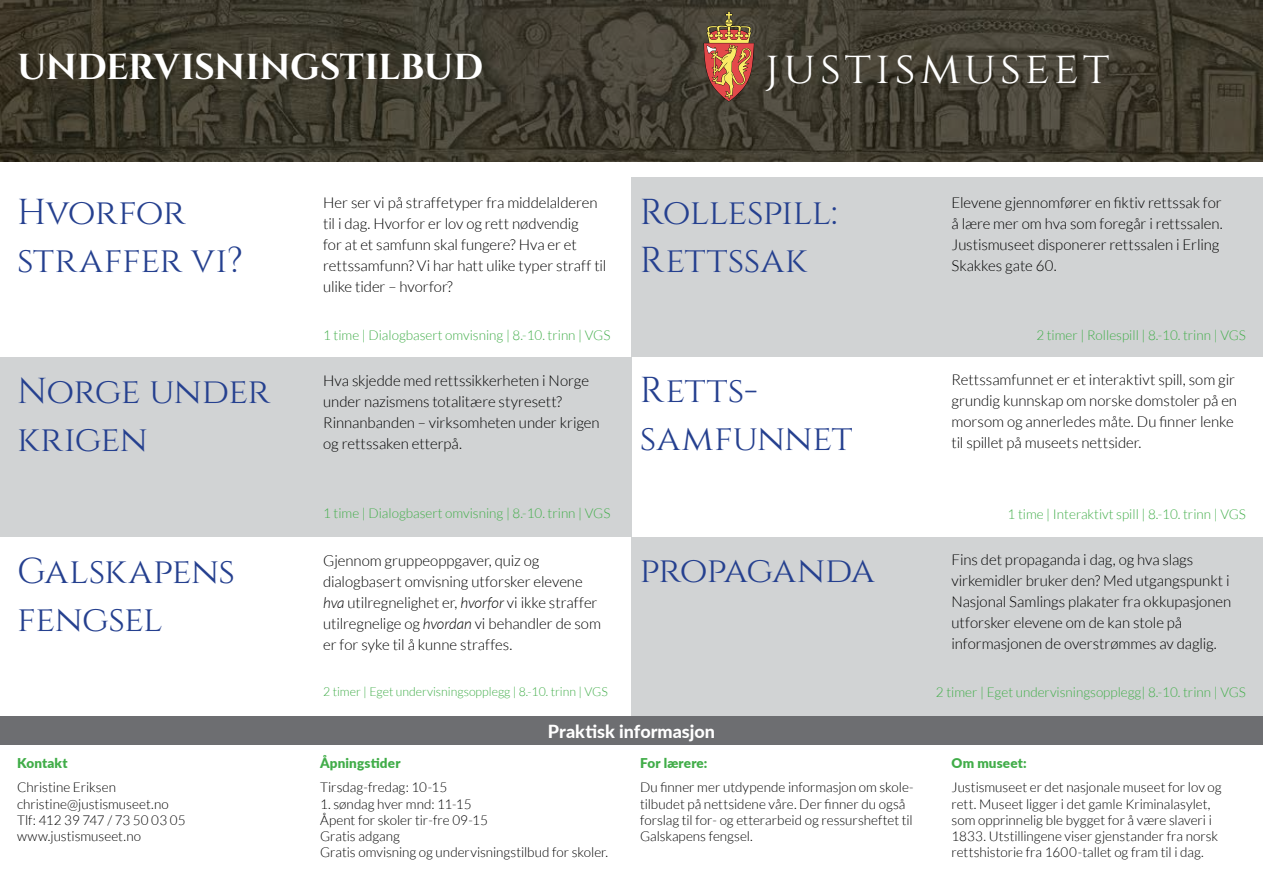
<style>
.page{position:relative;width:1263px;height:893px;background:#fff}
.page>*{position:absolute;margin:0;border:0;box-sizing:border-box;transform-origin:0 0}
.t1{font:45.45px "Cinzel";letter-spacing:.095em;color:#fff}
.t2{font:36px/48px "Cinzel";letter-spacing:-.015em;color:#25408f}
.t3{font:700 36px "Cinzel";letter-spacing:-.015em;color:#fff}
.t4{font:36px "Cinzel";letter-spacing:-.035em;color:#25408f}
.t5{font:800 18px "Lato";color:#fff}
.t6{font:300 15px/21px "Lato";letter-spacing:-.005em;color:#000}
.t7{font:300 13.5px/16.2px "Lato";color:#000}
.t8{font:300 13.5px "Lato";color:#41ad49}
.t9{font:900 13.5px "Lato";letter-spacing:.01em;color:#41ad49}
.t10{font:300 12.3px "Lato";color:#41ad49}
.s1{font-style:italic}
</style>
<div class="page">
<div style="left:0;top:357px;width:631px;height:180px;background:#d1d3d4"></div>
<div style="left:631px;top:178px;width:632px;height:179px;background:#d1d3d4"></div>
<div style="left:631px;top:537px;width:632px;height:179px;background:#d1d3d4"></div>
<div style="left:0;top:716px;width:1263px;height:29px;background:#6d6e71"></div>
<img style="left:0;top:0;width:1263px;height:162px">
<svg style="left:704px;top:11px;width:50px;height:91px;background:#9d6343"></svg>
<h2 class="t3" style="left:17px;top:45px;width:468px">UNDERVISNINGSTILBUD</h2>
<h1 class="t1" style="left:765px;top:42px;width:345px">justismuseet</h1>
<h2 class="t2" style="left:17px;top:190px;width:227px">Hvorfor straffer vi?</h2>
<h2 class="t2" style="left:17px;top:368px;width:254px">Norge under krigen</h2>
<p class="t6" style="left:323px;top:192px;width:285px">Her ser vi på straffetyper fra middelalderen til i dag. Hvorfor er lov og rett nødvendig<br>for at et samfunn skal fungere? Hva er et rettssamfunn? Vi har hatt ulike typer straff til ulike tider – hvorfor?</p>
<p class="t8" style="left:323px;top:328px;width:289px">1 time | Dialogbasert omvisning | 8.-10. trinn | VGS</p>
<p class="t6" style="left:323px;top:370px;width:278px">Hva skjedde med rettssikkerheten i Norge under nazismens totalitære styresett?<br>Rinnanbanden – virksomheten under krigen og rettssaken etterpå.</p>
<p class="t8" style="left:323px;top:506px;width:289px">1 time | Dialogbasert omvisning | 8.-10. trinn | VGS</p>
<h2 class="t2" style="left:640px;top:190px;width:199px">Rollespill:<br>Rettssak</h2>
<h2 class="t2" style="left:640px;top:367px;width:214px">Retts&shy;samfunnet</h2>
<p class="t6" style="left:323px;top:550px;width:279px">Gjennom gruppeoppgaver, quiz og dialogbasert omvisning utforsker elevene <span class="s1">hva</span> utilregnelighet er, <span class="s1">hvorfor</span> vi ikke straffer utilregnelige og <span class="s1">hvordan</span> vi behandler de som er for syke til å kunne straffes.</p>
<h2 class="t2" style="left:17px;top:548px;width:220px">Galskapens</h2>
<h2 class="t4" style="left:640px;top:549px;width:236px">propaganda</h2>
<h2 class="t2" style="left:17px;top:596px;width:147px">fengsel</h2>
<p class="t6" style="left:951px;top:192px;width:273px">Elevene gjennomfører en fiktiv rettssak for å lære mer om hva som foregår i rettssalen.<br>Justismuseet disponerer rettssalen i Erling Skakkes gate 60.</p>
<p class="t8" style="left:1036px;top:328px;width:211px">2 timer | Rollespill | 8.-10. trinn | VGS</p>
<p class="t6" style="left:951px;top:370px;width:287px">Rettssamfunnet er et interaktivt spill, som gir grundig kunnskap om norske domstoler på en morsom og annerledes måte. Du finner lenke til spillet på museets nettsider.</p>
<p class="t8" style="left:1007px;top:507px;width:240px">1 time | Interaktivt spill | 8.-10. trinn | VGS</p>
<p class="t6" style="left:951px;top:549px;width:281px">Fins det propaganda i dag, og hva slags virkemidler bruker den? Med utgangspunkt i Nasjonal Samlings plakater fra okkupasjonen utforsker elevene om de kan stole på informasjonen de overstrømmes av daglig.</p>
<p class="t10" style="left:323px;top:685px;width:286px">2 timer | Eget undervisningsopplegg | 8.-10. trinn | VGS</p>
<p class="t8" style="left:936px;top:685px;width:311px">2 timer | Eget undervisningsopplegg| 8.-10. trinn | VGS</p>
<p class="t9" style="left:17px;top:753px;width:52px">Kontakt</p>
<p class="t7" style="left:17px;top:780px;width:170px">Christine Eriksen christine@justismuseet.no<br>Tlf: 412 39 747 / 73 50 03 05 www.justismuseet.no</p>
<p class="t5" style="left:548px;top:718px;width:169px">Praktisk informasjon</p>
<p class="t9" style="left:320px;top:753px;width:82px">Åpningstider</p>
<p class="t7" style="left:320px;top:780px;width:129px">Tirsdag-fredag: 10-15</p>
<p class="t7" style="left:320px;top:796px;width:290px">1. søndag hver mnd: 11-15<br>Åpent for skoler tir-fre 09-15<br>Gratis adgang<br>Gratis omvisning og undervisningstilbud for skoler.</p>
<p class="t9" style="left:640px;top:753px;width:69px">For lærere:</p>
<p class="t7" style="left:640px;top:780px;width:275px">Du finner mer utdypende informasjon om skole&shy;tilbudet på nettsidene våre. Der finner du også forslag til for- og etterarbeid og ressursheftet til Galskapens fengsel.</p>
<p class="t9" style="left:951px;top:753px;width:77px">Om museet:</p>
<p class="t7" style="left:951px;top:780px;width:272px">Justismuseet er det nasjonale museet for lov og rett. Museet ligger i det gamle Kriminalasylet, som opprinnelig ble bygget for å være slaveri i 1833. Utstillingene viser gjenstander fra norsk rettshistorie fra 1600-tallet og fram til i dag.</p>
</div>
